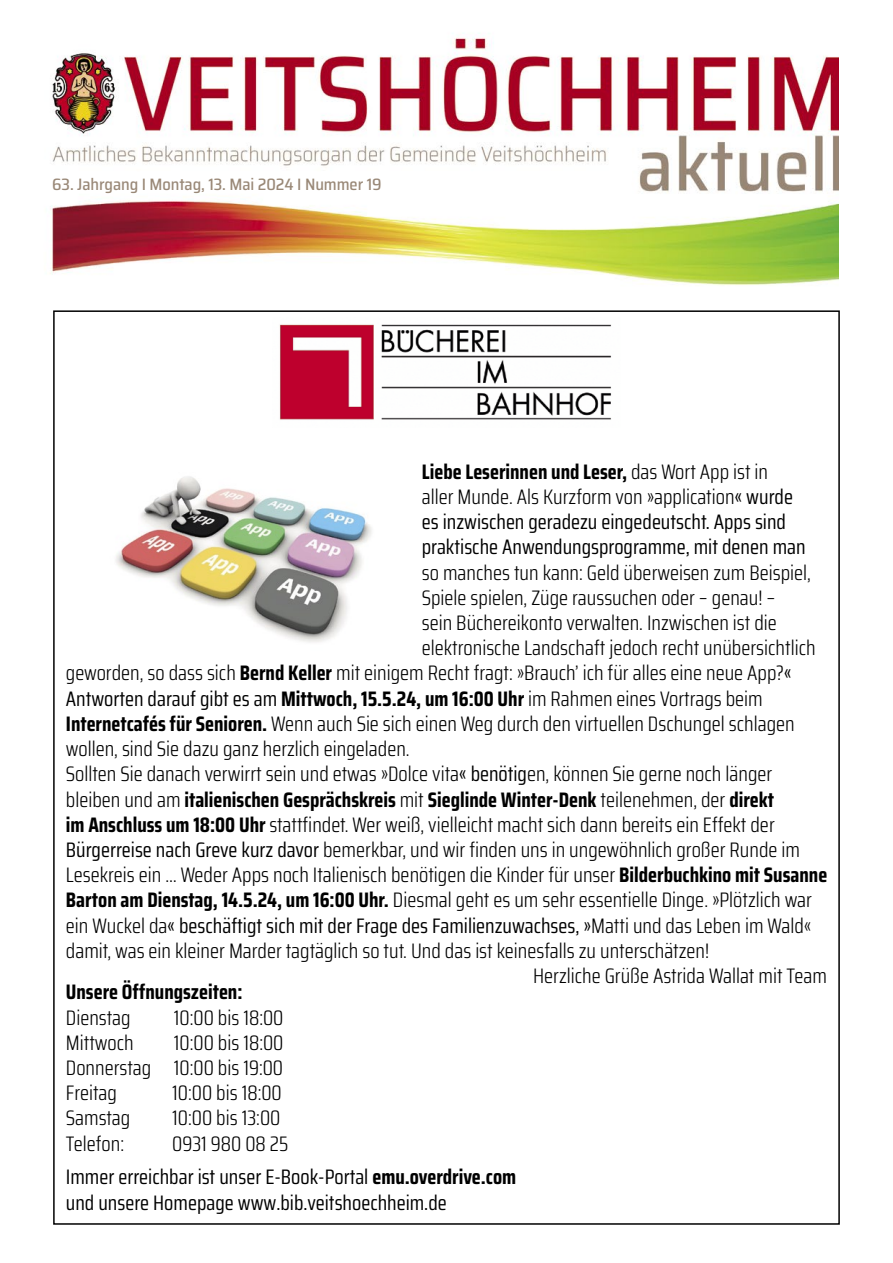
<style>
.page{position:relative;width:893px;height:1263px;background:#fff}
.page>*{position:absolute;margin:0;border:0;box-sizing:border-box;transform-origin:0 0}
.t1{font:300 21px/25.2px "Saira Condensed";color:#000;text-align:justify}
.t2{font:21px/25.2px "Saira Condensed";color:#000}
.t3{font:700 21px "Saira Condensed";color:#000}
.t4{font:500 semi-condensed 16.5px "Saira";letter-spacing:-.005em;color:#987}
.s1{font-weight:700}
.s2{font-weight:300}
.s3{font-weight:400}
</style>
<div class="page">
<img style="left:50px;top:33px;width:789px;height:253px">
<img style="left:115px;top:476px;width:257px;height:166px">
<img style="left:279px;top:324px;width:333px;height:96px">
<p class="t4" style="left:52px;top:172px;width:331px">63. Jahrgang I Montag, 13. Mai 2024 I Nummer 19</p>
<p class="t2" style="left:422px;top:458px;width:385px"><span class="s1">Liebe Leserinnen und Leser,</span> <span class="s2">das Wort App ist in<br>aller Munde. Als Kurzform von »application</span>« wurde es inzwischen geradezu eingedeutscht. Apps sind praktische Anwendungsprogramme, mit denen man</p>
<p class="t1" style="left:422px;top:559px;width:391px">so manches tun kann: Geld überweisen zum Beispiel,</p>
<p class="t1" style="left:422px;top:584px;width:355px">Spiele spielen, Züge raussuchen oder – genau! –</p>
<p class="t1" style="left:422px;top:610px;width:356px">sein Büchereikonto verwalten. Inzwischen ist die</p>
<p class="t1" style="left:422px;top:635px;width:395px">elektronische Landschaft jedoch recht unübersichtlich</p>
<p class="t1" style="left:66px;top:660px;width:727px">geworden, so dass sich <span class="s1">Bernd Keller</span> mit einigem Recht fragt: »Brauch’ ich für alles eine neue App?<span class="s3">«</span></p>
<p class="t3" style="left:66px;top:682px;width:698px"><span class="s3">Antworten darauf gibt es am</span> Mittwoch, 15.5.24, um 16:00 Uhr <span class="s2">im Rahmen eines Vortrags beim</span></p>
<p class="t1" style="left:66px;top:710px;width:730px"><span class="s1">Internetcafés für Senioren.</span> Wenn auch Sie sich einen Weg durch den virtuellen Dschungel schlagen</p>
<p class="t1" style="left:66px;top:736px;width:345px">wollen, sind Sie dazu ganz herzlich eingeladen.</p>
<p class="t1" style="left:66px;top:761px;width:708px">Sollten Sie danach verwirrt sein und etwas »Dolce vita<span class="s3">« benötig</span>en, können Sie gerne noch länger</p>
<p class="t3" style="left:66px;top:783px;width:710px"><span class="s2">bleiben und am</span> italienischen Gesprächskreis <span class="s2">mit</span> Sieglinde Winter-Denk <span class="s2">teilenehmen, der</span> direkt</p>
<p class="t1" style="left:66px;top:811px;width:710px"><span class="s1">im Anschluss um 18:00 Uhr</span> stattfindet. Wer weiß, vielleicht macht sich dann bereits ein Effekt der</p>
<p class="t1" style="left:66px;top:836px;width:736px"><span class="s3">Bürgerreise nach Greve kurz davor</span> bemerkbar, und wir finden uns in ungewöhnlich großer Runde im</p>
<p class="t1" style="left:66px;top:862px;width:763px">Lesekreis ein … Weder Apps noch Italienisch benötigen die Kinder für unser <span class="s1">Bilderbuchkino mit Susanne</span></p>
<p class="t1" style="left:66px;top:887px;width:748px"><span class="s1">Barton am Dienstag, 14.5.24, um 16:00 Uhr.</span> Diesmal geht es um sehr essentielle Dinge. »Plötzlich war</p>
<p class="t2" style="left:66px;top:912px;width:747px"><span class="s2">ein Wuckel da</span>« beschäftigt sich mit der Frage des Familienzuwachses, »<span class="s2">Matti und das Leben im Wald«</span></p>
<p class="t1" style="left:66px;top:937px;width:645px">damit, was ein kleiner Marder tagtäglich so tut. Und das ist keinesfalls zu unterschätzen!</p>
<p class="t1" style="left:533px;top:962px;width:296px">Herzliche Grüße Astrida Wallat mit Team</p>
<p class="t3" style="left:66px;top:976px;width:178px">Unsere Öffnungszeiten:</p>
<p class="t1" style="left:66px;top:1004px;width:66px">Dienstag</p>
<p class="t1" style="left:174px;top:1004px;width:111px">10:00 bis 18:00</p>
<p class="t1" style="left:66px;top:1029px;width:69px">Mittwoch</p>
<p class="t1" style="left:66px;top:1029px;width:219px;text-indent:108px">10:00 bis 18:00<br>Donnerstag 10:00 bis 19:00<br>Freitag</p>
<p class="t1" style="left:172px;top:1080px;width:111px">10:00 bis 18:00</p>
<p class="t1" style="left:66px;top:1105px;width:66px">Samstag</p>
<p class="t1" style="left:172px;top:1105px;width:110px">10:00 bis 13:00</p>
<p class="t1" style="left:66px;top:1130px;width:60px">Telefon:</p>
<p class="t2" style="left:66px;top:1126px;width:452px;line-height:33.8px;text-indent:106px"><span class="s2">0931 980 08 25<br></span>Immer erreichbar ist unser E-Book-Portal <span class="s1">emu.overdrive.com</span></p>
<p class="t2" style="left:66px;top:1189px;width:382px">und unsere Homepage www.bib.veitshoechheim.de</p>
</div>
